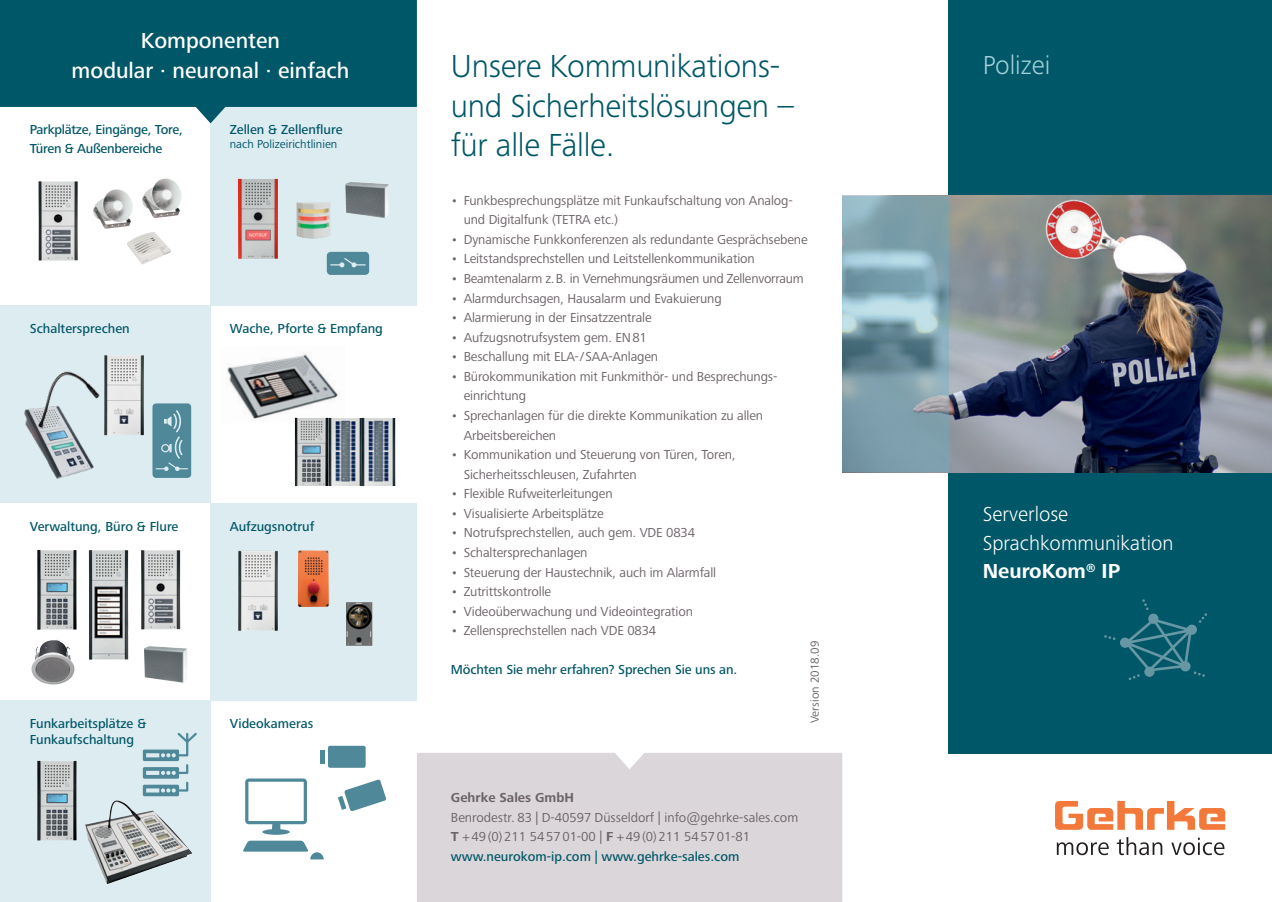
<style>
.page{position:relative;width:1272px;height:902px;background:#fff}
.page>*{position:absolute;margin:0;border:0;box-sizing:border-box;transform-origin:0 0}
.geh_fließtext{font:300 33px/39.2px "Frutiger Next Pro";letter-spacing:-.01em;color:#005767}
.geh_fließtext-2{font:300 27px "Frutiger Next Pro";color:#a1d1dc}
.t1{font:500 22.5px/30px "Frutiger Next Pro";color:#fff;text-align:center}
.t2{font:300 21px/28.5px "Frutiger Next Pro";color:#fff}
.t3{font:700 21px "Frutiger Next Pro";color:#fff}
.geh_fließtext-3{font:13.5px/19.5px "Frutiger Next Pro";letter-spacing:-.01em;color:#6c6369}
.geh_fließtext-4{font:500 13.5px "Frutiger Next Pro";color:#005767}
.geh_fließtext-5{font:500 13.5px/19.5px "Frutiger Next Pro";letter-spacing:-.02em;color:#005767}
.geh_fließtext-6{font:700 13.5px "Frutiger Next Pro";color:#6c6369}
.geh_fließtext-7{font:12px "Frutiger Next Pro";color:#005767}
.t4{font:12px "Frutiger Next Pro";color:#6c6369}
.s1{font-weight:700}
</style>
<div class="page">
<div style="left:417px;top:753px;width:425px;height:148px;background:#dbd6da"></div>
<div style="left:948px;top:0;width:323px;height:753px;background:#005767"></div>
<svg style="left:1055px;top:801px;width:170px;height:28px"></svg>
<svg style="left:1056px;top:837px;width:168px;height:18px"></svg>
<img style="left:948px;top:196px;width:323px;height:276px">
<svg style="left:842px;top:196px;width:106px;height:276px;background:#81a3af"></svg>
<div style="left:210px;top:99px;width:207px;height:207px;background:#ddecf1"></div>
<svg style="left:0;top:0;width:417px;height:123px;background:#1d6a79"></svg>
<div style="left:0;top:700px;width:210px;height:201px;background:#ddecf1"></div>
<div style="left:210px;top:503px;width:207px;height:197px;background:#ddecf1"></div>
<div style="left:0;top:306px;width:210px;height:197px;background:#ddecf1"></div>
<img style="left:144px;top:646px;width:43px;height:37px">
<img style="left:298px;top:550px;width:31px;height:57px">
<img style="left:346px;top:602px;width:26px;height:43px">
<img style="left:127px;top:232px;width:44px;height:32px">
<img style="left:142px;top:178px;width:40px;height:40px">
<img style="left:345px;top:182px;width:44px;height:36px">
<svg style="left:327px;top:252px;width:42px;height:23px"></svg>
<svg style="left:152px;top:403px;width:39px;height:75px;background:#5f93a2"></svg>
<img style="left:93px;top:189px;width:40px;height:40px">
<div style="left:328px;top:745px;width:37px;height:22px;background:#4f8898;border-radius:2px"></div>
<svg style="left:320px;top:750px;width:5px;height:13px"></svg>
<img style="left:31px;top:640px;width:43px;height:44px">
<svg style="left:243px;top:840px;width:81px;height:19px"></svg>
<svg style="left:245px;top:778px;width:62px;height:56px"></svg>
<svg style="left:338px;top:779px;width:48px;height:32px"></svg>
<svg style="left:143px;top:732px;width:54px;height:64px"></svg>
<svg style="left:1104px;top:599px;width:103px;height:81px"></svg>
<img style="left:238px;top:179px;width:40px;height:80px">
<img style="left:296px;top:202px;width:34px;height:37px">
<img style="left:38px;top:181px;width:40px;height:79px">
<img style="left:37px;top:760px;width:40px;height:80px">
<img style="left:89px;top:550px;width:39px;height:109px">
<img style="left:37px;top:550px;width:40px;height:79px">
<img style="left:141px;top:550px;width:39px;height:79px">
<img style="left:104px;top:355px;width:40px;height:80px">
<img style="left:24px;top:371px;width:76px;height:108px">
<img style="left:227px;top:354px;width:111px;height:69px">
<img style="left:295px;top:417px;width:100px;height:69px">
<img style="left:85px;top:800px;width:107px;height:84px">
<img style="left:238px;top:550px;width:40px;height:80px">
<p class="t1" style="left:72px;top:26px;width:279px">Komponenten<br>modular · neuronal · einfach</p>
<p class="geh_fließtext-5" style="left:30px;top:120px;width:155px">Parkplätze, Eingänge, Tore,<br>Türen &amp; Außenbereiche</p>
<p class="geh_fließtext-4" style="left:230px;top:122px;width:114px">Zellen &amp; Zellenflure</p>
<p class="geh_fließtext-7" style="left:230px;top:137px;width:109px">nach Polizeirichtlinien</p>
<p class="geh_fließtext-4" style="left:30px;top:320px;width:102px">Schaltersprechen</p>
<p class="geh_fließtext-4" style="left:230px;top:320px;width:155px">Wache, Pforte &amp; Empfang</p>
<p class="geh_fließtext-4" style="left:30px;top:518px;width:150px">Verwaltung, Büro &amp; Flure</p>
<p class="geh_fließtext-4" style="left:230px;top:518px;width:86px">Aufzugsnotruf</p>
<p class="geh_fließtext-4" style="left:30px;top:715px;width:118px">Funkarbeitsplätze &amp;</p>
<p class="geh_fließtext-4" style="left:230px;top:715px;width:85px">Videokameras</p>
<p class="geh_fließtext-4" style="left:30px;top:731px;width:106px">Funkaufschaltung</p>
<p class="geh_fließtext" style="left:451px;top:47px;width:344px">Unsere Kommunikations&shy;und Sicherheitslösungen – für alle Fälle.</p>
<p class="geh_fließtext-3" style="left:463px;top:190px;width:330px;text-indent:-13px">• Funkbesprechungsplätze mit Funkaufschaltung von Analog&shy;und Digitalfunk (TETRA etc.)</p>
<p class="geh_fließtext-3" style="left:451px;top:229px;width:358px">• Dynamische Funkkonferenzen als redundante Gesprächsebene</p>
<p class="geh_fließtext-3" style="left:451px;top:249px;width:305px">• Leitstandsprechstellen und Leitstellenkommunikation</p>
<p class="geh_fließtext-3" style="left:451px;top:269px;width:354px">• Beamtenalarm z.B. in Vernehmungsräumen und Zellenvorraum</p>
<p class="geh_fließtext-3" style="left:451px;top:288px;width:272px">• Alarmdurchsagen, Hausalarm und Evakuierung</p>
<p class="geh_fließtext-3" style="left:451px;top:308px;width:202px">• Alarmierung in der Einsatzzentrale</p>
<p class="geh_fließtext-3" style="left:451px;top:327px;width:197px">• Aufzugsnotrufsystem gem. EN81</p>
<p class="geh_fließtext-3" style="left:451px;top:347px;width:209px">• Beschallung mit ELA-/SAA-Anlagen</p>
<p class="geh_fließtext-3" style="left:463px;top:366px;width:314px;text-indent:-13px">• Bürokommunikation mit Funkmithör- und Besprechungs&shy;einrichtung</p>
<p class="geh_fließtext-3" style="left:463px;top:405px;width:301px;text-indent:-13px">• Sprechanlagen für die direkte Kommunikation zu allen<br>Arbeitsbereichen</p>
<p class="geh_fließtext-3" style="left:463px;top:445px;width:273px;text-indent:-13px">• Kommunikation und Steuerung von Türen, Toren,<br>Sicherheitsschleusen, Zufahrten</p>
<p class="geh_fließtext-3" style="left:451px;top:484px;width:163px">• Flexible Rufweiterleitungen</p>
<p class="geh_fließtext-3" style="left:451px;top:503px;width:154px">• Visualisierte Arbeitsplätze</p>
<p class="geh_fließtext-3" style="left:451px;top:523px;width:246px">• Notrufsprechstellen, auch gem. VDE 0834</p>
<p class="geh_fließtext-3" style="left:451px;top:542px;width:138px">• Schaltersprechanlagen</p>
<p class="geh_fließtext-3" style="left:451px;top:562px;width:267px">• Steuerung der Haustechnik, auch im Alarmfall</p>
<p class="geh_fließtext-3" style="left:451px;top:581px;width:102px">• Zutrittskontrolle</p>
<p class="geh_fließtext-3" style="left:451px;top:601px;width:243px">• Videoüberwachung und Videointegration</p>
<p class="geh_fließtext-3" style="left:451px;top:621px;width:207px">• Zellensprechstellen nach VDE 0834</p>
<p class="geh_fließtext-4" style="left:451px;top:662px;width:288px">Möchten Sie mehr erfahren? Sprechen Sie uns an.</p>
<p class="t4" style="left:808px;top:723px;width:84px;rotate:-90deg">Version 2018.09</p>
<p class="geh_fließtext-6" style="left:451px;top:789px;width:124px">Gehrke Sales GmbH</p>
<p class="geh_fließtext-3" style="left:451px;top:807px;width:349px">Benrodestr. 83 | D-40597 Düsseldorf | info@gehrke-sales.com</p>
<p class="geh_fließtext-3" style="left:451px;top:827px;width:301px"><span class="s1">T</span> +49(0)211 545701-00 | <span class="s1">F</span> +49(0)211 545701-81</p>
<p class="geh_fließtext-4" style="left:451px;top:848px;width:290px">www.neurokom-ip.com | www.gehrke-sales.com</p>
<p class="geh_fließtext-2" style="left:982px;top:49px;width:69px">Polizei</p>
<p class="t2" style="left:982px;top:500px;width:192px">Serverlose<br>Sprachkommunikation</p>
<p class="t3" style="left:982px;top:559px;width:139px">NeuroKom<sup>®</sup> IP</p>
</div>
